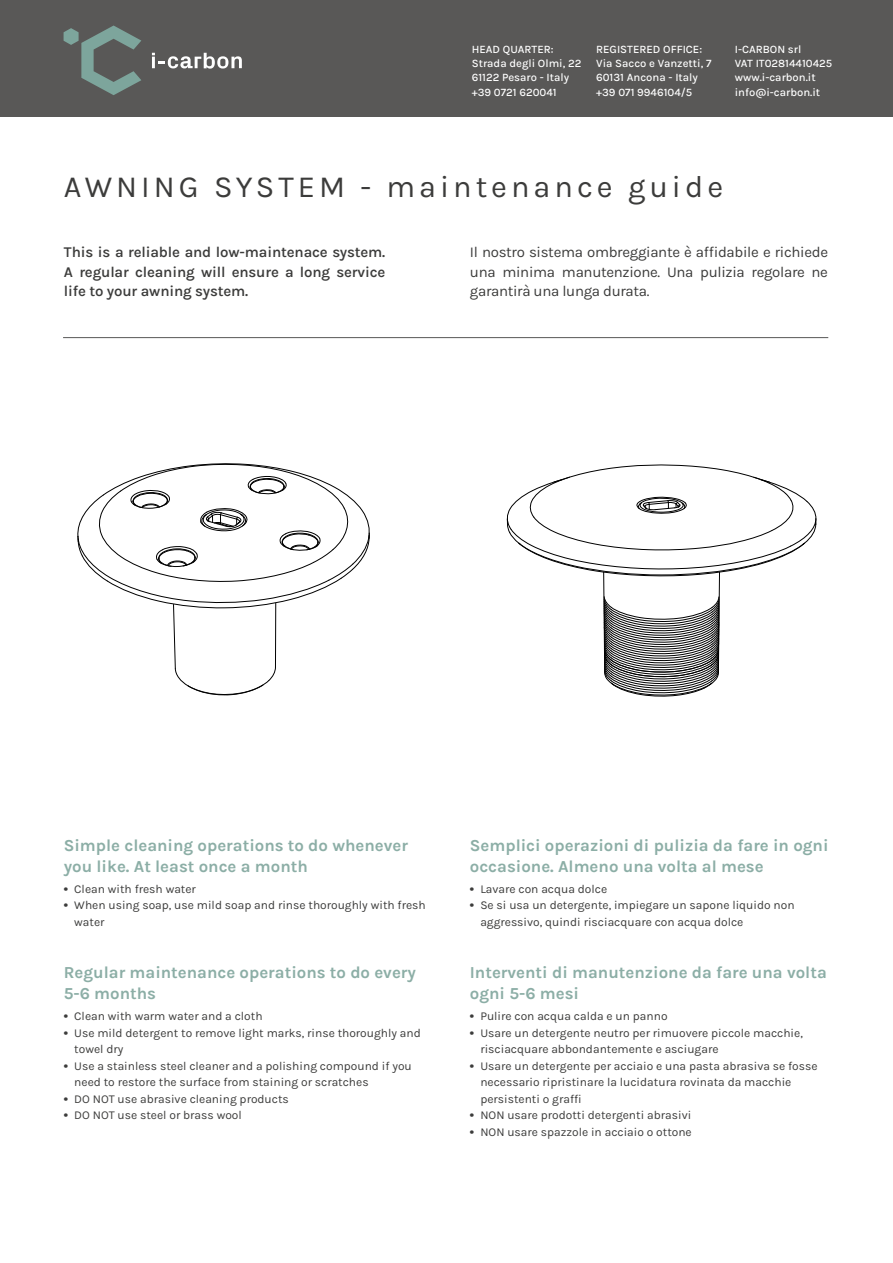
<style>
.page{position:relative;width:893px;height:1263px;background:#fff}
.page>*{position:absolute;margin:0;border:0;box-sizing:border-box;transform-origin:0 0}
.t1{font:30.75px "Karla";letter-spacing:.13em;color:#3c3c3b}
.t2{font:700 16.8px/21px "Karla";color:#8caea6}
.t3{font:15px/19.5px "Karla";letter-spacing:-.02em;color:#3c3c3b;text-align:justify}
.t4{font:600 15px/19.5px "Karla";letter-spacing:-.01em;color:#3c3c3b;text-align:justify}
.t5{font:12px/16.5px "Karla";color:#3c3c3b}
.t6{font:500 11.25px/14.2px "Karla";color:#fff}
.s1{font-weight:700}
</style>
<div class="page">
<div style="left:0;top:0;width:893px;height:117px;background:#595857"></div>
<svg style="left:64px;top:26px;width:77px;height:69px"></svg>
<svg style="left:152px;top:53px;width:90px;height:16px"></svg>
<hr style="left:63px;top:337px;width:765px;height:1px;background:#575756">
<svg style="left:77px;top:463px;width:293px;height:233px"></svg>
<svg style="left:506px;top:464px;width:310px;height:233px"></svg>
<p class="t6" style="left:472px;top:42px;width:111px">HEAD QUARTER:<br>Strada degli Olmi, 22<br>61122 Pesaro - Italy +39 0721 620041</p>
<p class="t6" style="left:735px;top:42px;width:99px">I-CARBON srl<br>VAT IT02814410425 www.i-carbon.it info@i-carbon.it</p>
<p class="t6" style="left:596px;top:42px;width:117px">REGISTERED OFFICE:<br>Via Sacco e Vanzetti, 7<br>60131 Ancona - Italy +39 071 9946104/5</p>
<h1 class="t1" style="left:64px;top:167px;width:661px">AWNING SYSTEM - maintenance guide</h1>
<p class="t4" style="left:64px;top:242px;width:323px">This is a reliable and low-maintenace system.<br>A regular cleaning will ensure a long service life to your awning system.</p>
<p class="t3" style="left:470px;top:242px;width:360px">Il nostro sistema ombreggiante è affidabile e richiede una minima manutenzione. Una pulizia regolare ne garantirà una lunga durata.</p>
<h2 class="t2" style="left:64px;top:834px;width:346px">Simple cleaning operations to do whenever you like. At least once a month</h2>
<p class="t5" style="left:64px;top:880px;width:134px"><span class="s1">•</span> Clean with fresh water</p>
<p class="t5" style="left:74px;top:896px;width:353px;text-indent:-10px"><span class="s1">•</span> When using soap, use mild soap and rinse thoroughly with fresh water</p>
<h2 class="t2" style="left:64px;top:961px;width:354px">Regular maintenance operations to do every<br>5-6 months</h2>
<p class="t5" style="left:64px;top:1007px;width:200px"><span class="s1">•</span> Clean with warm water and a cloth</p>
<p class="t5" style="left:74px;top:1024px;width:348px;text-indent:-10px"><span class="s1">•</span> Use mild detergent to remove light marks, rinse thoroughly and towel dry</p>
<p class="t5" style="left:74px;top:1057px;width:339px;text-indent:-10px"><span class="s1">•</span> Use a stainless steel cleaner and a polishing compound if you need to restore the surface from staining or scratches</p>
<p class="t5" style="left:64px;top:1090px;width:227px"><span class="s1">•</span> DO NOT use abrasive cleaning products</p>
<p class="t5" style="left:64px;top:1106px;width:180px"><span class="s1">•</span> DO NOT use steel or brass wool</p>
<h2 class="t2" style="left:470px;top:834px;width:360px">Semplici operazioni di pulizia da fare in ogni occasione. Almeno una volta al mese</h2>
<p class="t5" style="left:470px;top:880px;width:139px"><span class="s1">•</span> Lavare con acqua dolce</p>
<p class="t5" style="left:480px;top:896px;width:316px;text-indent:-10px"><span class="s1">•</span> Se si usa un detergente, impiegare un sapone liquido non aggressivo, quindi risciacquare con acqua dolce</p>
<h2 class="t2" style="left:470px;top:961px;width:358px">Interventi di manutenzione da fare una volta ogni 5-6 mesi</h2>
<p class="t5" style="left:470px;top:1007px;width:199px"><span class="s1">•</span> Pulire con acqua calda e un panno</p>
<p class="t5" style="left:480px;top:1024px;width:324px;text-indent:-10px"><span class="s1">•</span> Usare un detergente neutro per rimuovere piccole macchie, risciacquare abbondantemente e asciugare</p>
<p class="t5" style="left:480px;top:1057px;width:339px;text-indent:-10px"><span class="s1">•</span> Usare un detergente per acciaio e una pasta abrasiva se fosse necessario ripristinare la lucidatura rovinata da macchie persistenti o graffi</p>
<p class="t5" style="left:470px;top:1106px;width:223px"><span class="s1">•</span> NON usare prodotti detergenti abrasivi</p>
<p class="t5" style="left:470px;top:1123px;width:223px"><span class="s1">•</span> NON usare spazzole in acciaio o ottone</p>
</div>
